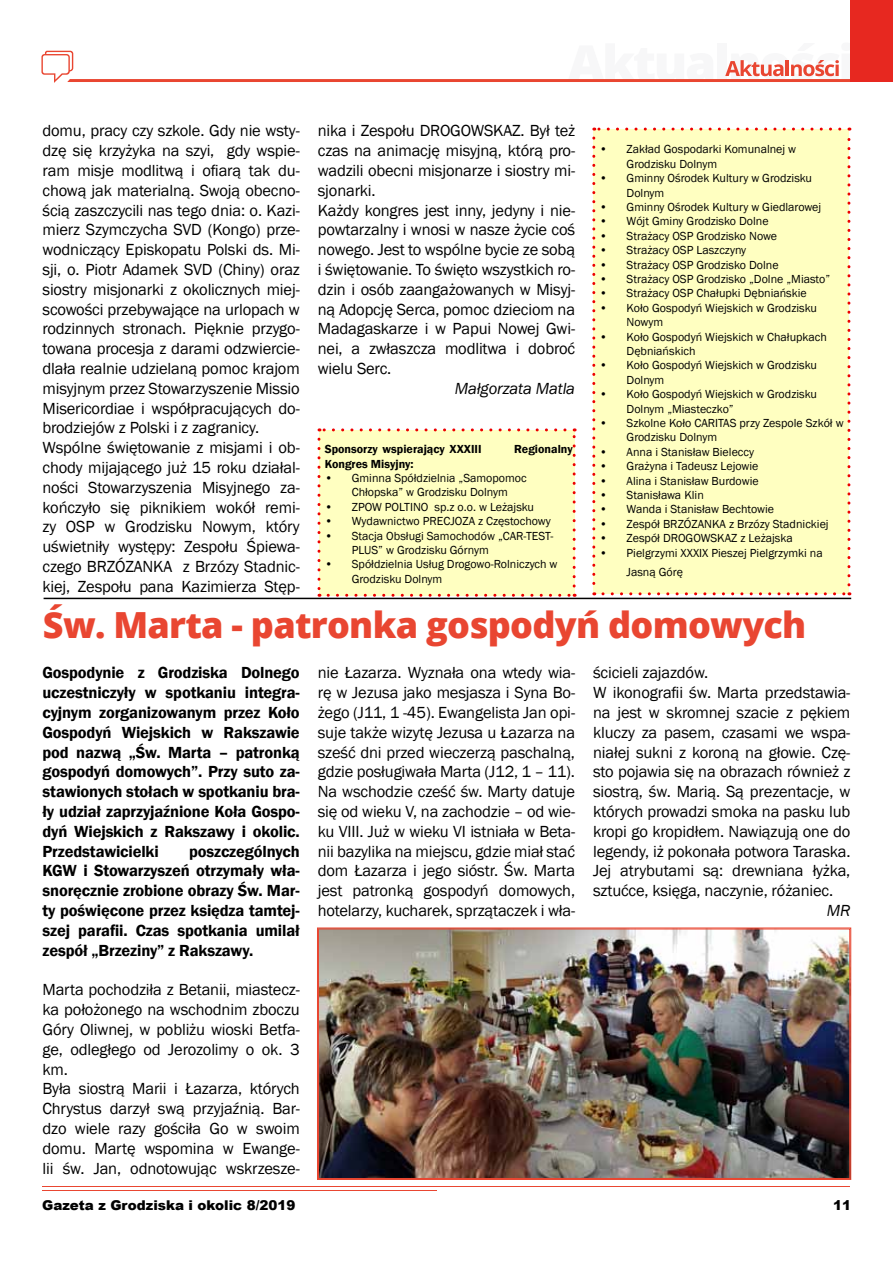
<style>
.page{position:relative;width:893px;height:1263px;background:#fff}
.page>*{position:absolute;margin:0;border:0;box-sizing:border-box;transform-origin:0 0}
.t1{font:800 36px "Open Sans";letter-spacing:-.02em;color:#e94631}
.t2{font:16.5px/19.8px "Franklin Gothic";letter-spacing:-.01em;color:#000}
.t3{font:600 16.5px/19.8px "Franklin Gothic";letter-spacing:-.01em;color:#000;text-align:justify}
.t4{font:italic 16.5px "Franklin Gothic";letter-spacing:-.01em;color:#000}
.t5{font:900 13.5px "Arial";color:#000}
.t6{font:12px/14.4px "Franklin Gothic";color:#000}
.t7{font:600 12px "Franklin Gothic";color:#000}
</style>
<div class="page">
<hr style="left:42px;top:1186px;width:808px;height:1px;background:#e94631">
<hr style="left:42px;top:1190px;width:394px;height:1px;background:#e94631">
<svg style="left:41px;top:50px;width:809px;height:33px"></svg>
<div style="left:850px;top:0;width:43px;height:82px;background:#e72820"></div>
<div style="left:319px;top:430px;width:255px;height:165px;background:#ffffc1"></div>
<svg style="left:317px;top:439px;width:3px;height:158px"></svg>
<svg style="left:328px;top:594px;width:247px;height:3px"></svg>
<svg style="left:573px;top:428px;width:3px;height:158px"></svg>
<svg style="left:319px;top:428px;width:246px;height:3px"></svg>
<div style="left:594px;top:129px;width:255px;height:465px;background:#ffffc1"></div>
<svg style="left:592px;top:138px;width:3px;height:457px"></svg>
<svg style="left:603px;top:592px;width:247px;height:3px"></svg>
<svg style="left:847px;top:128px;width:3px;height:457px"></svg>
<svg style="left:594px;top:128px;width:246px;height:3px"></svg>
<img style="left:317px;top:928px;width:534px;height:252px">
<div style="left:318px;top:929px;width:532px;height:250px;border:1px solid #e94631"></div>
<hr style="left:44px;top:598px;width:807px;height:1px;background:#000">
<p class="t2" style="left:43px;top:121px;width:259px">domu, pracy czy szkole. Gdy nie wsty&shy;dzę się krzyżyka na szyi, gdy wspie&shy;ram misje modlitwą i ofiarą tak du&shy;chową jak materialną. Swoją obecno&shy;ścią zaszczycili nas tego dnia: o. Kazi&shy;mierz Szymczycha SVD (Kongo) prze&shy;wodniczący Episkopatu Polski ds. Mi&shy;sji, o. Piotr Adamek SVD (Chiny) oraz siostry misjonarki z okolicznych miej&shy;scowości przebywające na urlopach w rodzinnych stronach. Pięknie przygo&shy;towana procesja z darami odzwiercie&shy;dlała realnie udzielaną pomoc krajom misyjnym przez Stowarzyszenie Missio Misericordiae i współpracujących do&shy;brodziejów z Polski i z zagranicy.<br>Wspólne świętowanie z misjami i ob&shy;chody mijającego już 15 roku działal&shy;ności Stowarzyszenia Misyjnego za&shy;kończyło się piknikiem wokół remi&shy;zy OSP w Grodzisku Nowym, który uświetniły występy: Zespołu Śpiewa&shy;czego BRZÓZANKA z Brzózy Stadnic&shy;kiej, Zespołu pana Kazimierza Stęp-</p>
<p class="t2" style="left:318px;top:121px;width:259px">nika i Zespołu DROGOWSKAZ. Był też czas na animację misyjną, którą pro&shy;wadzili obecni misjonarze i siostry mi&shy;sjonarki.<br>Każdy kongres jest inny, jedyny i nie&shy;powtarzalny i wnosi w nasze życie coś nowego. Jest to wspólne bycie ze sobą i świętowanie. To święto wszystkich ro&shy;dzin i osób zaangażowanych w Misyj&shy;ną Adopcję Serca, pomoc dzieciom na<br>Madagaskarze i w Papui Nowej Gwi&shy;nei, a zwłaszcza modlitwa i dobroć wielu Serc.</p>
<p class="t4" style="left:455px;top:378px;width:122px">Małgorzata Matla</p>
<p class="t7" style="left:325px;top:442px;width:158px">Sponsorzy wspierający XXXIII</p>
<p class="t7" style="left:514px;top:442px;width:60px">Regionalny</p>
<p class="t7" style="left:325px;top:456px;width:90px">Kongres Misyjny:</p>
<p class="t6" style="left:352px;top:471px;width:177px;text-indent:-27px">• Gminna Spółdzielnia „Samopomoc<br>Chłopska” w Grodzisku Dolnym</p>
<p class="t6" style="left:325px;top:500px;width:211px">• ZPOW POLTINO sp.z o.o. w Leżajsku</p>
<p class="t6" style="left:325px;top:514px;width:228px">• Wydawnictwo PRECJOZA z Częstochowy</p>
<p class="t6" style="left:352px;top:529px;width:203px;text-indent:-27px">• Stacja Obsługi Samochodów „CAR-TEST-<br>PLUS” w Grodzisku Górnym</p>
<p class="t6" style="left:352px;top:557px;width:207px;text-indent:-27px">• Spółdzielnia Usług Drogowo-Rolniczych w<br>Grodzisku Dolnym</p>
<p class="t6" style="left:627px;top:142px;width:171px;text-indent:-27px">• Zakład Gospodarki Komunalnej w<br>Grodzisku Dolnym</p>
<p class="t6" style="left:627px;top:171px;width:187px;text-indent:-27px">• Gminny Ośrodek Kultury w Grodzisku<br>Dolnym</p>
<p class="t6" style="left:600px;top:200px;width:223px">• Gminny Ośrodek Kultury w Giedlarowej</p>
<p class="t6" style="left:600px;top:214px;width:171px">• Wójt Gminy Grodzisko Dolne</p>
<p class="t6" style="left:600px;top:229px;width:179px">• Strażacy OSP Grodzisko Nowe</p>
<p class="t6" style="left:600px;top:243px;width:148px">• Strażacy OSP Laszczyny</p>
<p class="t6" style="left:600px;top:258px;width:181px">• Strażacy OSP Grodzisko Dolne</p>
<p class="t6" style="left:600px;top:272px;width:232px">• Strażacy OSP Grodzisko „Dolne „Miasto”</p>
<p class="t6" style="left:600px;top:286px;width:209px">• Strażacy OSP Chałupki Dębniańskie</p>
<p class="t6" style="left:627px;top:301px;width:192px;text-indent:-27px">• Koło Gospodyń Wiejskich w Grodzisku<br>Nowym</p>
<p class="t6" style="left:627px;top:330px;width:202px;text-indent:-27px">• Koło Gospodyń Wiejskich w Chałupkach<br>Dębniańskich</p>
<p class="t6" style="left:627px;top:358px;width:192px;text-indent:-27px">• Koło Gospodyń Wiejskich w Grodzisku<br>Dolnym</p>
<p class="t6" style="left:627px;top:387px;width:192px;text-indent:-27px">• Koło Gospodyń Wiejskich w Grodzisku<br>Dolnym „Miasteczko”</p>
<p class="t6" style="left:627px;top:416px;width:219px;text-indent:-27px">• Szkolne Koło CARITAS przy Zespole Szkół w<br>Grodzisku Dolnym</p>
<p class="t6" style="left:600px;top:445px;width:156px">• Anna i Stanisław Bieleccy</p>
<p class="t6" style="left:600px;top:459px;width:160px">• Grażyna i Tadeusz Lejowie</p>
<p class="t6" style="left:600px;top:474px;width:161px">• Alina i Stanisław Burdowie</p>
<p class="t6" style="left:600px;top:488px;width:106px">• Stanisława Klin</p>
<p class="t6" style="left:600px;top:502px;width:176px">• Wanda i Stanisław Bechtowie</p>
<p class="t6" style="left:600px;top:517px;width:231px">• Zespół BRZÓZANKA z Brzózy Stadnickiej</p>
<p class="t6" style="left:600px;top:531px;width:195px">• Zespół DROGOWSKAZ z Leżajska</p>
<p class="t6" style="left:627px;top:543px;width:198px;line-height:19.8px;text-indent:-27px">• Pielgrzymi XXXIX Pieszej Pielgrzymki na<br>Jasną Górę</p>
<h1 class="t1" style="left:43px;top:597px;width:765px">Św. Marta - patronka gospodyń domowych</h1>
<p class="t3" style="left:43px;top:663px;width:259px">Gospodynie z Grodziska Dolnego uczestniczyły w spotkaniu integra&shy;cyjnym zorganizowanym przez Koło Gospodyń Wiejskich w Rakszawie pod nazwą „Św. Marta – patronką gospodyń domowych”. Przy suto za&shy;stawionych stołach w spotkaniu bra&shy;ły udział zaprzyjaźnione Koła Gospo&shy;dyń Wiejskich z Rakszawy i okolic.<br>Przedstawicielki</p>
<p class="t3" style="left:43px;top:841px;width:259px;text-indent:147px">poszczególnych KGW i Stowarzyszeń otrzymały wła&shy;snoręcznie zrobione obrazy Św. Mar&shy;ty poświęcone przez księdza tamtej&shy;szej parafii. Czas spotkania umilał zespół „Brzeziny” z Rakszawy.</p>
<p class="t2" style="left:43px;top:980px;width:259px">Marta pochodziła z Betanii, miastecz&shy;ka położonego na wschodnim zboczu<br>Góry Oliwnej, w pobliżu wioski Betfa&shy;ge, odległego od Jerozolimy o ok. 3 km.<br>Była siostrą Marii i Łazarza, których<br>Chrystus darzył swą przyjaźnią. Bar&shy;dzo wiele razy gościła Go w swoim domu. Martę wspomina w Ewange&shy;lii św. Jan, odnotowując wskrzesze-</p>
<p class="t2" style="left:318px;top:663px;width:259px;text-align:justify">nie Łazarza. Wyznała ona wtedy wia&shy;rę w Jezusa jako mesjasza i Syna Bo&shy;żego (J11, 1 -45). Ewangelista Jan opi&shy;suje także wizytę Jezusa u Łazarza na sześć dni przed wieczerzą paschalną, gdzie posługiwała Marta (J12, 1 – 11).<br>Na wschodzie cześć św. Marty datuje się od wieku V, na zachodzie – od wie&shy;ku VIII. Już w wieku VI istniała w Beta&shy;nii bazylika na miejscu, gdzie miał stać dom Łazarza i jego sióstr. Św. Marta jest patronką gospodyń domowych, hotelarzy, kucharek, sprzątaczek i wła-</p>
<p class="t2" style="left:593px;top:663px;width:259px">ścicieli zajazdów.<br>W ikonografii św. Marta przedstawia&shy;na jest w skromnej szacie z pękiem kluczy za pasem, czasami we wspa&shy;niałej sukni z koroną na głowie. Czę&shy;sto pojawia się na obrazach również z siostrą, św. Marią. Są prezentacje, w których prowadzi smoka na pasku lub kropi go kropidłem. Nawiązują one do legendy, iż pokonała potwora Taraska.<br>Jej atrybutami są: drewniana łyżka, sztućce, księga, naczynie, różaniec.</p>
<p class="t4" style="left:827px;top:900px;width:25px">MR</p>
<p class="t5" style="left:42px;top:1196px;width:255px">Gazeta z Grodziska i okolic 8/2019</p>
<p class="t5" style="left:833px;top:1195px;width:20px">11</p>
</div>
